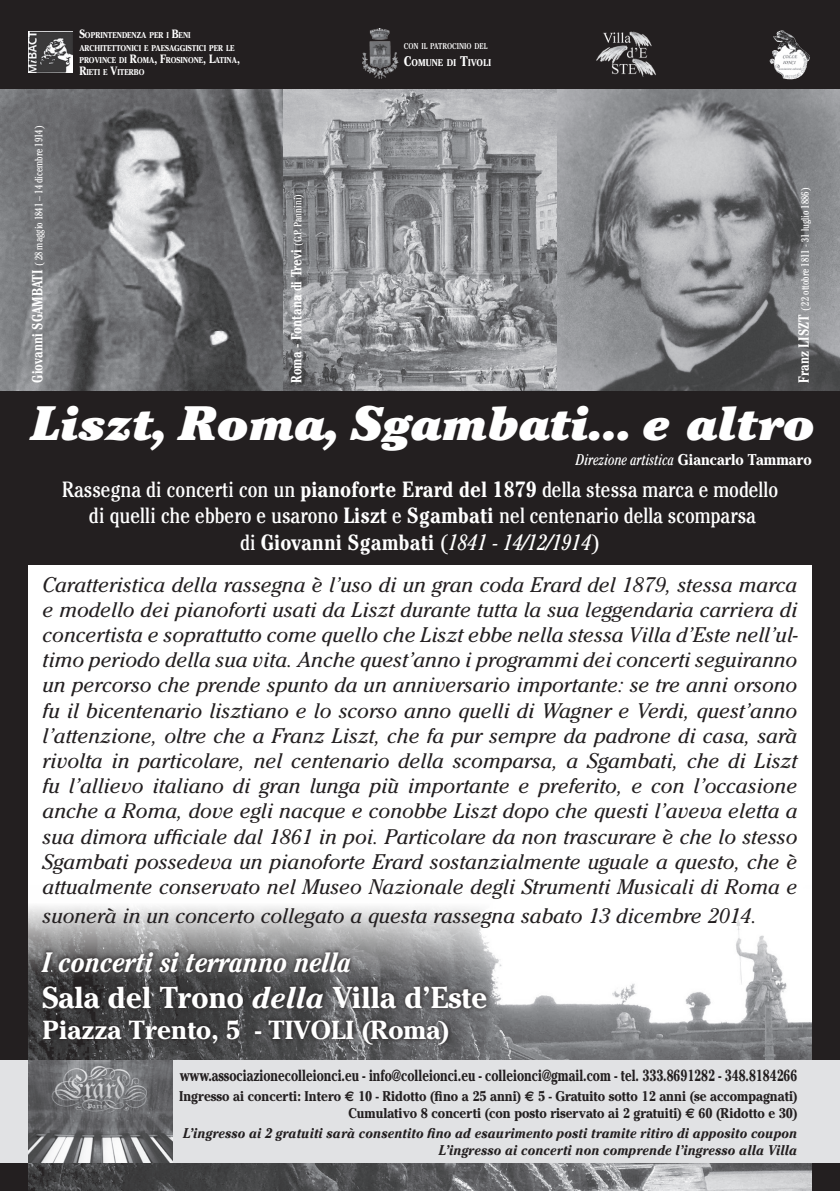
<style>
.page{position:relative;width:840px;height:1191px;background:#fff}
.page>*{position:absolute;margin:0;border:0;box-sizing:border-box;transform-origin:0 0}
.t1{font:italic 900 48px "Cheltenham";color:#fff}
.t2{font:700 30px "Cheltenham";color:#fff}
.t3{font:italic 700 condensed 28px "Cheltenham";color:#fff}
.t4{font:700 26px "Cheltenham";color:#fff}
.t5{font:condensed 22px/26.4px "Cheltenham";color:#fff;text-align:center}
.t6{font:italic 21px/25.2px "Cheltenham";color:#231f20;text-align:justify}
.t7{font:700 16px "Cheltenham";color:#231f20;scale:.77 1}
.t8{font:italic condensed 15.4px "Cheltenham";color:#fff;scale:.92 1}
.t9{font:700 condensed 14.8px "Cheltenham";color:#fff;scale:.91 1}
.t10{font:700 14px/16.8px "Cheltenham";color:#231f20;text-align:right;scale:.91 1}
.t11{font:italic 700 14px/16.8px "Cheltenham";color:#231f20;text-align:right;scale:.91 1}
.t12{font:condensed 10.8px "Cheltenham";color:#fff;scale:.91 1}
.t13{font:700 condensed 9.8px "Cheltenham";color:#fff}
.t14{font:700 8.4px/12px "Cheltenham";color:#fff;scale:.87 1}
.t15{font:condensed 8.4px "Cheltenham";color:#fff}
.s1{font-weight:700;font-size:14.8px}
.s2{font-size:12px}
.s3{font-weight:400;font-size:10.8px}
.s4{font-size:14px}
.s5{font-weight:700;font-style:normal;font-stretch:normal}
.s6{font-weight:700}
.s7{font-style:italic}
.s8{font-family:"Euro Sans"}
</style>
<div class="page">
<div style="left:0;top:0;width:839px;height:1191px;background:#231f20"></div>
<div style="left:28px;top:565px;width:783px;height:626px;background:#fff"></div>
<img style="left:28px;top:906px;width:783px;height:285px">
<img style="left:282px;top:89px;width:275px;height:301px">
<svg style="left:0;top:89px;width:282px;height:301px;background:#727376"></svg>
<svg style="left:557px;top:89px;width:282px;height:301px;background:#898a8d"></svg>
<svg style="left:72px;top:31px;width:1px;height:42px"></svg>
<img style="left:28px;top:31px;width:44px;height:42px">
<img style="left:596px;top:31px;width:60px;height:46px">
<img style="left:769px;top:30px;width:40px;height:50px">
<img style="left:362px;top:28px;width:36px;height:50px">
<div style="left:0;top:1060px;width:839px;height:102px;background:#e1e2e4"></div>
<svg style="left:37px;top:947px;width:454px;height:102px;background:#525153"></svg>
<img style="left:28px;top:1060px;width:144px;height:102px">
<p class="t12" style="left:32px;top:383px;width:284px;rotate:-90deg"><span class="s1">Giovanni SGAMBATI</span> ( 28 maggio 1841 – 14 dicembre 1914)</p>
<p class="t14" style="left:79px;top:29px;width:186px"><span class="s2">S</span>OPRINTENDENZA PER I <span class="s2">B</span>ENI<br>ARCHITETTONICI E PAESAGGISTICI PER LE<br>PROVINCE DI <span class="s2">R</span>OMA<span class="s2">, F</span>ROSINONE<span class="s2">, L</span>ATINA<span class="s2">,<br>R</span>IETI E <span class="s2">V</span>ITERBO</p>
<p class="t9" style="left:287px;top:383px;width:209px;rotate:-90deg">Roma - Fontana di Trevi <span class="s3">(G.P. Pannini)</span></p>
<p class="t15" style="left:403px;top:41px;width:85px">CON IL PATROCINIO DEL</p>
<p class="t13" style="left:403px;top:56px;width:89px"><span class="s4">C</span>OMUNE DI <span class="s4">T</span>IVOLI</p>
<p class="t12" style="left:798px;top:383px;width:216px;rotate:-90deg"><span class="s1">Franz Liszt</span> ( 22 ottobre 1811 - 31 luglio 1886)</p>
<h1 class="t1" style="left:28px;top:394px;width:784px">Liszt, Roma, Sgambati... e altro</h1>
<p class="t8" style="left:575px;top:451px;width:257px">Direzione artistica <span class="s5">Giancarlo Tammaro</span></p>
<p class="t5" style="left:62px;top:476px;width:717px">Rassegna di concerti con un <span class="s6">pianoforte Erard del 1879</span> della stessa marca e modello di quelli che ebbero e usarono <span class="s6">Liszt</span> e <span class="s6">Sgambati</span> nel centenario della scomparsa<br>di <span class="s6">Giovanni Sgambati</span> (<span class="s7">1841 - 14/12/1914</span>)</p>
<p class="t6" style="left:43px;top:572px;width:756px">Caratteristica della rassegna è l’uso di un gran coda Erard del 1879, stessa marca e modello dei pianoforti usati da Liszt durante tutta la sua leggendaria carriera di concertista e soprattutto come quello che Liszt ebbe nella stessa Villa d’Este nell’ul&shy;timo periodo della sua vita. Anche quest’anno i programmi dei concerti seguiranno un percorso che prende spunto da un anniversario importante: se tre anni orsono fu il bicentenario lisztiano e lo scorso anno quelli di Wagner e Verdi, quest’anno l’attenzione, oltre che a Franz Liszt, che fa pur sempre da padrone di casa, sarà rivolta in particolare, nel centenario della scomparsa, a Sgambati, che di Liszt fu l’allievo italiano di gran lunga più importante e preferito, e con l’occasione anche a Roma, dove egli nacque e conobbe Liszt dopo che questi l’aveva eletta a sua dimora ufficiale dal 1861 in poi. Particolare da non trascurare è che lo stesso Sgambati possedeva un pianoforte Erard sostanzialmente uguale a questo, che è attualmente conservato nel Museo Nazionale degli Strumenti Musicali di Roma e</p>
<p class="t6" style="left:43px;top:903px;width:715px">suonerà in un concerto collegato a questa rassegna sabato 13 dicembre 2014.</p>
<h3 class="t3" style="left:43px;top:945px;width:310px">I concerti si terranno nella</h3>
<h2 class="t2" style="left:43px;top:979px;width:446px">Sala del Trono <span class="s7">della</span> Villa d’Este</h2>
<p class="t4" style="left:43px;top:1014px;width:408px">Piazza Trento, 5 - Tivoli (Roma)</p>
<p class="t7" style="left:180px;top:1066px;width:803px">www.associazionecolleionci.eu - info@colleionci.eu - colleionci@gmail.com - tel. 333.8691282 - 348.8184266</p>
<p class="t10" style="left:179px;top:1087px;width:680px">Ingresso ai concerti: Intero <span class="s8">E</span> 10 - Ridotto (fino a 25 anni) <span class="s8">E</span> 5 - Gratuito sotto 12 anni (se accompagnati)<br>Cumulativo 8 concerti (con posto riservato ai 2 gratuiti) <span class="s8">E</span> 60 (Ridotto e 30)</p>
<p class="t11" style="left:183px;top:1124px;width:676px">L’ingresso ai 2 gratuiti sarà consentito fino ad esaurimento posti tramite ritiro di apposito coupon<br>L’ingresso ai concerti non comprende l’ingresso alla Villa</p>
</div>
